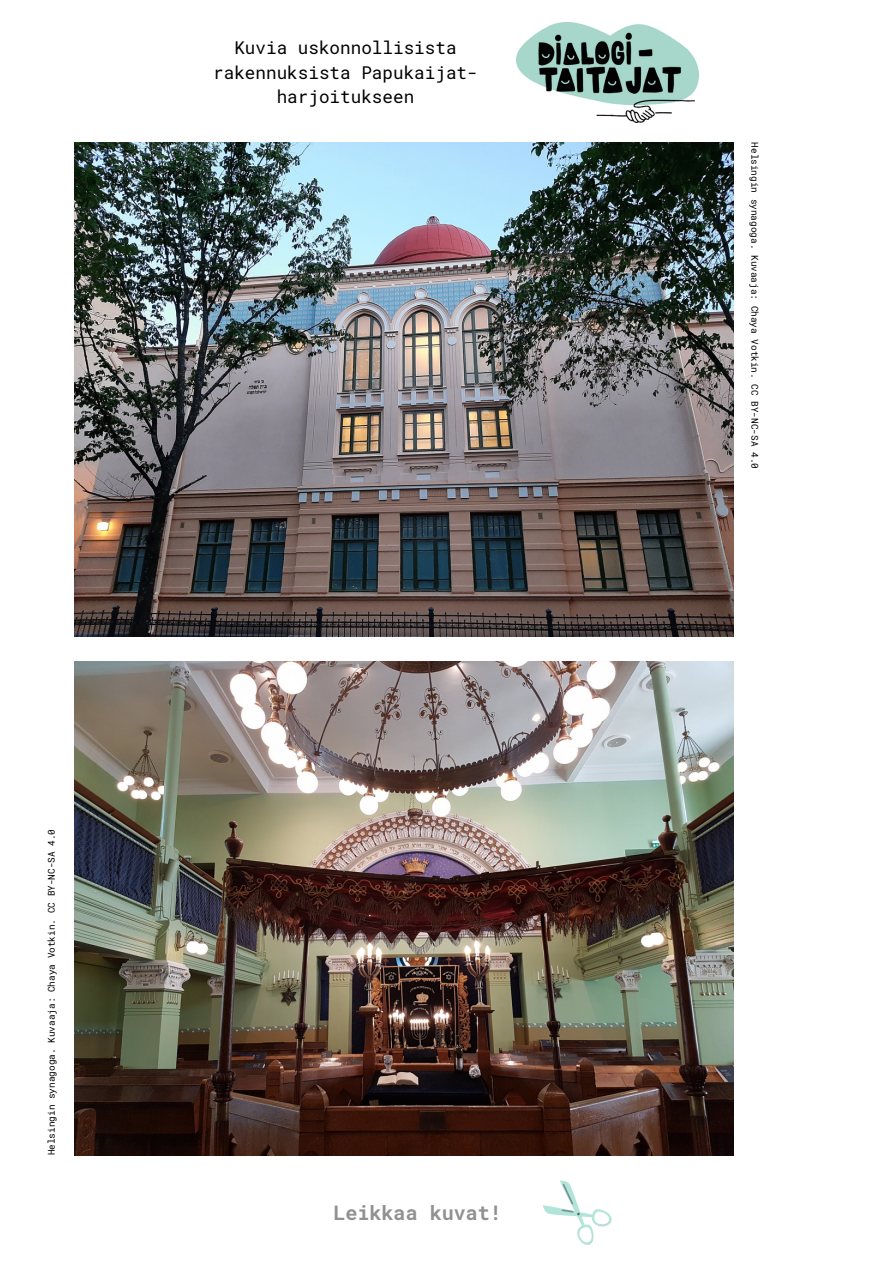
<style>
.page{position:relative;width:894px;height:1264px;background:#fff}
.page>*{position:absolute;margin:0;border:0;box-sizing:border-box;transform-origin:0 0}
.t1{font:700 19.95px "Roboto Mono";color:#919191}
.t2{font:17.55px/24.6px "Roboto Mono";color:#000;text-align:center}
.t3{font:9.45px "Roboto Mono";color:#000}
</style>
<div class="page">
<svg style="left:543px;top:1180px;width:69px;height:65px"></svg>
<img style="left:516px;top:22px;width:181px;height:100px">
<img style="left:74px;top:661px;width:659px;height:494px">
<img style="left:74px;top:142px;width:659px;height:495px">
<p class="t2" style="left:213px;top:35px;width:266px">Kuvia uskonnollisista rakennuksista Papukaijat&shy;harjoitukseen</p>
<p class="t3" style="left:45px;top:1155px;width:328px;rotate:-90deg">Helsingin synagoga. Kuvaaja: Chaya Votkin. CC BY-NC-SA 4.0</p>
<p class="t1" style="left:333px;top:1199px;width:170px">Leikkaa kuvat!</p>
<p class="t3" style="left:761px;top:142px;width:328px;rotate:90deg">Helsingin synagoga. Kuvaaja: Chaya Votkin. CC BY-NC-SA 4.0</p>
</div>
